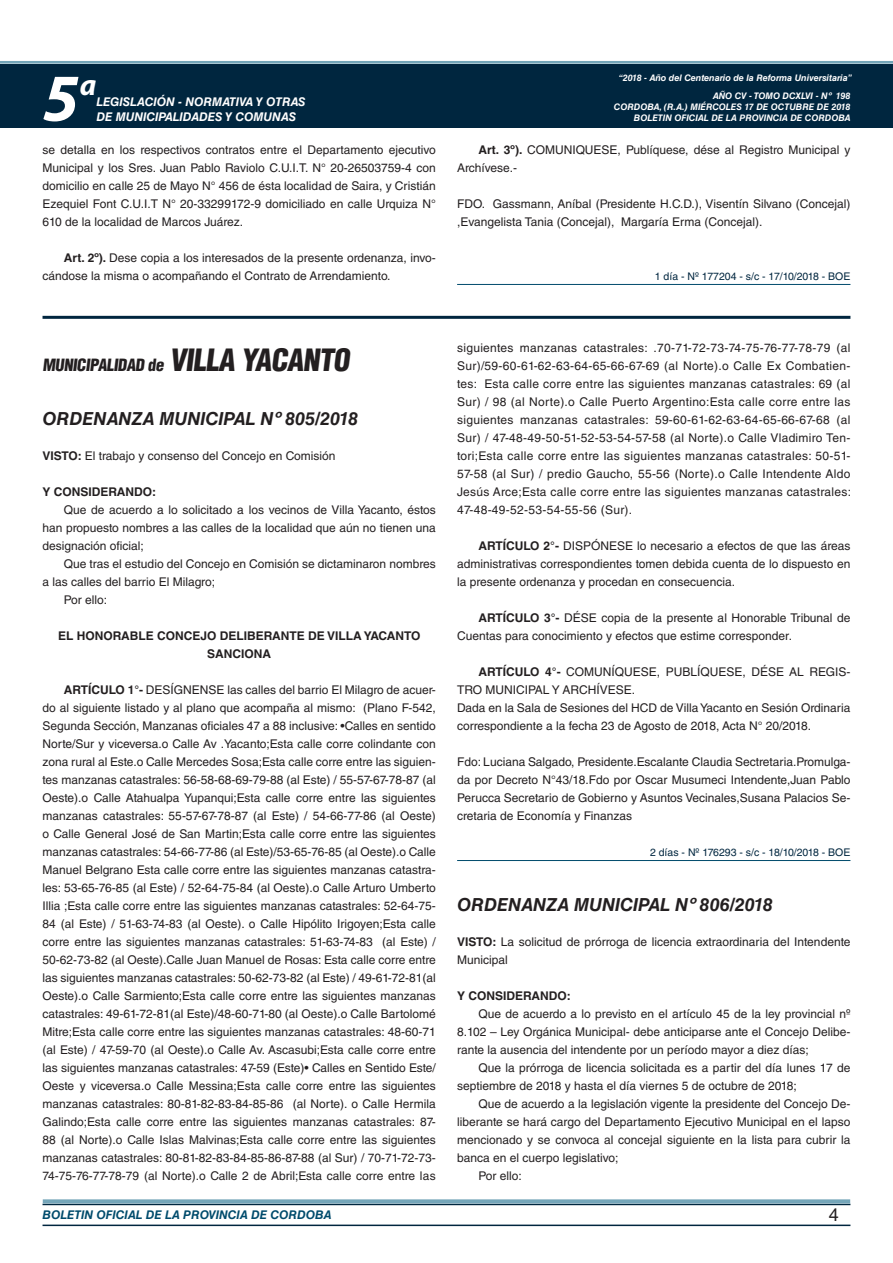
<style>
.page{position:relative;width:893px;height:1263px;background:#fff}
.page>*{position:absolute;margin:0;border:0;box-sizing:border-box;transform-origin:0 0}
.t1{font:italic 700 67.5px "Myriad Pro";color:#fff}
.NOMBRE_DE_MINISTERIO{font:900 condensed 30px "Helvetica LT Std";color:#231f20}
.t2{font:italic 700 30px "Myriad Pro";color:#fff}
.NOMBRE_DE_MINISTERIO-2{font:italic 700 18px "Helvetica LT Std";color:#231f20}
.t3{font:18px "Helvetica LT Std";color:#231f20}
.NOMBRE_DE_MINISTERIO-3{font:900 condensed 16.5px "Helvetica LT Std";color:#231f20}
.TEXTO_BASE{font:12px/18px "Helvetica LT Std";color:#231f20}
.t4{font:italic 700 12px "Helvetica LT Std";color:#fff}
.RESUELVE{font:700 12px/18px "Helvetica LT Std";color:#231f20;text-align:center}
.t5{font:italic 700 12px "Helvetica LT Std";color:#004b6c}
.TEXTO_BASE-2{font:700 12px "Helvetica LT Std";color:#231f20}
.FECHA_DE_VENCIMIENTO{font:10.5px "Helvetica LT Std";color:#00263f}
.t6{font:italic 700 9px/10.8px "Helvetica LT Std";color:#fff;text-align:right}
.s1{font-weight:700}
</style>
<div class="page">
<div style="left:0;top:61px;width:893px;height:6px;background:#fff;opacity:.75"></div>
<div style="left:0;top:64px;width:893px;height:64px;background:#00263f"></div>
<hr style="left:43px;top:1224px;width:807px;height:2px;background:#00263f">
<div style="left:42px;top:1198px;width:809px;height:8px;background:#fff;opacity:.75"></div>
<hr style="left:457px;top:284px;width:393px;height:1px;background:#004b6c">
<hr style="left:43px;top:316px;width:807px;height:3px;background:#00263f">
<hr style="left:457px;top:860px;width:393px;height:1px;background:#004b6c">
<h1 class="t1" style="left:43px;top:54px;width:38px">5</h1>
<h2 class="t2" style="left:80px;top:66px;width:18px">a</h2>
<p class="t4" style="left:96px;top:95px;width:211px">LEGISLACIÓN - NORMATIVA Y OTRAS</p>
<p class="t4" style="left:96px;top:109px;width:201px">DE MUNICIPALIDADES Y COMUNAS</p>
<p class="TEXTO_BASE" style="left:43px;top:141px;width:395px;text-align:justify">se detalla en los respectivos contratos entre el Departamento ejecutivo Municipal y los Sres. Juan Pablo Raviolo C.U.I.T. N° 20-26503759-4 con domicilio en calle 25 de Mayo N° 456 de ésta localidad de Saira, y Cristián Ezequiel Font C.U.I.T N° 20-33299172-9 domiciliado en calle Urquiza N° 610 de la localidad de Marcos Juárez.</p>
<p class="TEXTO_BASE" style="left:43px;top:249px;width:395px;text-indent:21px"><span class="s1">Art. 2º).</span> Dese copia a los interesados de la presente ordenanza, invo&shy;cándose la misma o acompañando el Contrato de Arrendamiento.</p>
<p class="t6" style="left:619px;top:72px;width:235px">“2018 - Año del Centenario de la Reforma Universitaria”</p>
<p class="t6" style="left:614px;top:91px;width:238px">AÑO CV - TOMO DCXLVI - Nº 198<br>CORDOBA, (R.A.) MIÉRCOLES 17 DE OCTUBRE DE 2018<br>BOLETIN OFICIAL DE LA PROVINCIA DE CORDOBA</p>
<p class="TEXTO_BASE" style="left:457px;top:141px;width:395px;text-indent:21px"><span class="s1">Art. 3º).</span> COMUNIQUESE, Publíquese, dése al Registro Municipal y<br>Archívese.-</p>
<p class="TEXTO_BASE" style="left:457px;top:195px;width:395px">FDO. Gassmann, Aníbal (Presidente H.C.D.), Visentín Silvano (Concejal) ,Evangelista Tania (Concejal), Margaría Erma (Concejal).</p>
<p class="FECHA_DE_VENCIMIENTO" style="left:655px;top:270px;width:197px">1 día - Nº 177204 - s/c - 17/10/2018 - BOE</p>
<p class="NOMBRE_DE_MINISTERIO-3" style="left:43px;top:355px;width:125px">MUNICIPALIDAD de</p>
<p class="NOMBRE_DE_MINISTERIO" style="left:169px;top:341px;width:186px">VILLA YACANTO</p>
<p class="NOMBRE_DE_MINISTERIO-2" style="left:43px;top:408px;width:317px">ORDENANZA MUNICIPAL Nº 805/2018</p>
<p class="TEXTO_BASE" style="left:43px;top:447px;width:295px"><span class="s1">VISTO:</span> El trabajo y consenso del Concejo en Comisión</p>
<p class="TEXTO_BASE-2" style="left:43px;top:484px;width:115px">Y CONSIDERANDO:</p>
<p class="TEXTO_BASE" style="left:43px;top:501px;width:395px;text-align:justify;text-indent:21px">Que de acuerdo a lo solicitado a los vecinos de Villa Yacanto, éstos han propuesto nombres a las calles de la localidad que aún no tienen una designación oficial;</p>
<p class="TEXTO_BASE" style="left:43px;top:555px;width:395px;text-indent:21px">Que tras el estudio del Concejo en Comisión se dictaminaron nombres a las calles del barrio El Milagro;</p>
<p class="TEXTO_BASE" style="left:64px;top:591px;width:45px">Por ello:</p>
<p class="RESUELVE" style="left:58px;top:626px;width:364px">EL HONORABLE CONCEJO DELIBERANTE DE VILLA YACANTO<br>SANCIONA</p>
<p class="TEXTO_BASE" style="left:43px;top:681px;width:395px;text-align:justify;text-indent:21px"><span class="s1">ARTÍCULO 1°-</span> DESÍGNENSE las calles del barrio El Milagro de acuer&shy;do al siguiente listado y al plano que acompaña al mismo: (Plano F-542, Segunda Sección, Manzanas oficiales 47 a 88 inclusive: •Calles en sentido Norte/Sur y viceversa.o Calle Av .Yacanto;Esta calle corre colindante con zona rural al Este.o Calle Mercedes Sosa;Esta calle corre entre las siguien&shy;tes manzanas catastrales: 56-58-68-69-79-88 (al Este) / 55-57-67-78-87 (al Oeste).o Calle Atahualpa Yupanqui;Esta calle corre entre las siguientes manzanas catastrales: 55-57-67-78-87 (al Este) / 54-66-77-86 (al Oeste) o Calle General José de San Martin;Esta calle corre entre las siguientes manzanas catastrales: 54-66-77-86 (al Este)/53-65-76-85 (al Oeste).o Calle Manuel Belgrano Esta calle corre entre las siguientes manzanas catastra&shy;les: 53-65-76-85 (al Este) / 52-64-75-84 (al Oeste).o Calle Arturo Umberto Illia ;Esta calle corre entre las siguientes manzanas catastrales: 52-64-75- 84 (al Este) / 51-63-74-83 (al Oeste). o Calle Hipólito Irigoyen;Esta calle corre entre las siguientes manzanas catastrales: 51-63-74-83 (al Este) / 50-62-73-82 (al Oeste).Calle Juan Manuel de Rosas: Esta calle corre entre las siguientes manzanas catastrales: 50-62-73-82 (al Este) / 49-61-72-81(al Oeste).o Calle Sarmiento;Esta calle corre entre las siguientes manzanas catastrales: 49-61-72-81(al Este)/48-60-71-80 (al Oeste).o Calle Bartolomé Mitre;Esta calle corre entre las siguientes manzanas catastrales: 48-60-71 (al Este) / 47-59-70 (al Oeste).o Calle Av. Ascasubi;Esta calle corre entre las siguientes manzanas catastrales: 47-59 (Este)• Calles en Sentido Este/ Oeste y viceversa.o Calle Messina;Esta calle corre entre las siguientes manzanas catastrales: 80-81-82-83-84-85-86 (al Norte). o Calle Hermila Galindo;Esta calle corre entre las siguientes manzanas catastrales: 87- 88 (al Norte).o Calle Islas Malvinas;Esta calle corre entre las siguientes manzanas catastrales: 80-81-82-83-84-85-86-87-88 (al Sur) / 70-71-72-73- 74-75-76-77-78-79 (al Norte).o Calle 2 de Abril;Esta calle corre entre las</p>
<p class="TEXTO_BASE" style="left:457px;top:339px;width:395px;text-align:justify">siguientes manzanas catastrales: .70-71-72-73-74-75-76-77-78-79 (al Sur)/59-60-61-62-63-64-65-66-67-69 (al Norte).o Calle Ex Combatien&shy;tes: Esta calle corre entre las siguientes manzanas catastrales: 69 (al Sur) / 98 (al Norte).o Calle Puerto Argentino:Esta calle corre entre las siguientes manzanas catastrales: 59-60-61-62-63-64-65-66-67-68 (al Sur) / 47-48-49-50-51-52-53-54-57-58 (al Norte).o Calle Vladimiro Ten&shy;tori;Esta calle corre entre las siguientes manzanas catastrales: 50-51- 57-58 (al Sur) / predio Gaucho, 55-56 (Norte).o Calle Intendente Aldo Jesús Arce;Esta calle corre entre las siguientes manzanas catastrales:<br>47-48-49-52-53-54-55-56 (Sur).</p>
<p class="TEXTO_BASE" style="left:457px;top:537px;width:395px;text-align:justify;text-indent:21px"><span class="s1">ARTÍCULO 2°-</span> DISPÓNESE lo necesario a efectos de que las áreas administrativas correspondientes tomen debida cuenta de lo dispuesto en la presente ordenanza y procedan en consecuencia.</p>
<p class="TEXTO_BASE" style="left:457px;top:609px;width:395px;text-indent:21px"><span class="s1">ARTÍCULO 3°-</span> DÉSE copia de la presente al Honorable Tribunal de<br>Cuentas para conocimiento y efectos que estime corresponder.</p>
<p class="TEXTO_BASE" style="left:457px;top:663px;width:395px;text-indent:21px"><span class="s1">ARTÍCULO 4°-</span> COMUNÍQUESE, PUBLÍQUESE, DÉSE AL REGIS-<br>TRO MUNICIPAL Y ARCHÍVESE.</p>
<p class="TEXTO_BASE" style="left:457px;top:699px;width:395px">Dada en la Sala de Sesiones del HCD de Villa Yacanto en Sesión Ordinaria correspondiente a la fecha 23 de Agosto de 2018, Acta N° 20/2018.</p>
<p class="TEXTO_BASE" style="left:457px;top:753px;width:395px;text-align:justify">Fdo: Luciana Salgado, Presidente.Escalante Claudia Sectretaria.Promulga&shy;da por Decreto N°43/18.Fdo por Oscar Musumeci Intendente,Juan Pablo Perucca Secretario de Gobierno y Asuntos Vecinales,Susana Palacios Se&shy;cretaria de Economía y Finanzas</p>
<p class="FECHA_DE_VENCIMIENTO" style="left:650px;top:846px;width:202px">2 días - Nº 176293 - s/c - 18/10/2018 - BOE</p>
<p class="NOMBRE_DE_MINISTERIO-2" style="left:457px;top:894px;width:317px">ORDENANZA MUNICIPAL Nº 806/2018</p>
<p class="TEXTO_BASE" style="left:457px;top:933px;width:395px"><span class="s1">VISTO:</span> La solicitud de prórroga de licencia extraordinaria del Intendente<br>Municipal</p>
<p class="TEXTO_BASE-2" style="left:457px;top:988px;width:115px">Y CONSIDERANDO:</p>
<p class="TEXTO_BASE" style="left:457px;top:1005px;width:395px;text-align:justify;text-indent:21px">Que de acuerdo a lo previsto en el artículo 45 de la ley provincial nº 8.102 – Ley Orgánica Municipal- debe anticiparse ante el Concejo Delibe&shy;rante la ausencia del intendente por un período mayor a diez días;</p>
<p class="TEXTO_BASE" style="left:478px;top:1059px;width:374px">Que la prórroga de licencia solicitada es a partir del día lunes 17 de</p>
<p class="TEXTO_BASE" style="left:457px;top:1077px;width:341px">septiembre de 2018 y hasta el día viernes 5 de octubre de 2018;</p>
<p class="TEXTO_BASE" style="left:478px;top:1095px;width:374px">Que de acuerdo a la legislación vigente la presidente del Concejo De-</p>
<p class="TEXTO_BASE" style="left:457px;top:1113px;width:395px">liberante se hará cargo del Departamento Ejecutivo Municipal en el lapso</p>
<p class="TEXTO_BASE" style="left:457px;top:1131px;width:395px">mencionado y se convoca al concejal siguiente en la lista para cubrir la</p>
<p class="TEXTO_BASE" style="left:457px;top:1149px;width:163px">banca en el cuerpo legislativo;</p>
<p class="TEXTO_BASE" style="left:478px;top:1167px;width:45px">Por ello:</p>
<p class="t5" style="left:43px;top:1208px;width:290px">BOLETIN OFICIAL DE LA PROVINCIA DE CORDOBA</p>
<h3 class="t3" style="left:829px;top:1204px;width:12px">4</h3>
</div>
